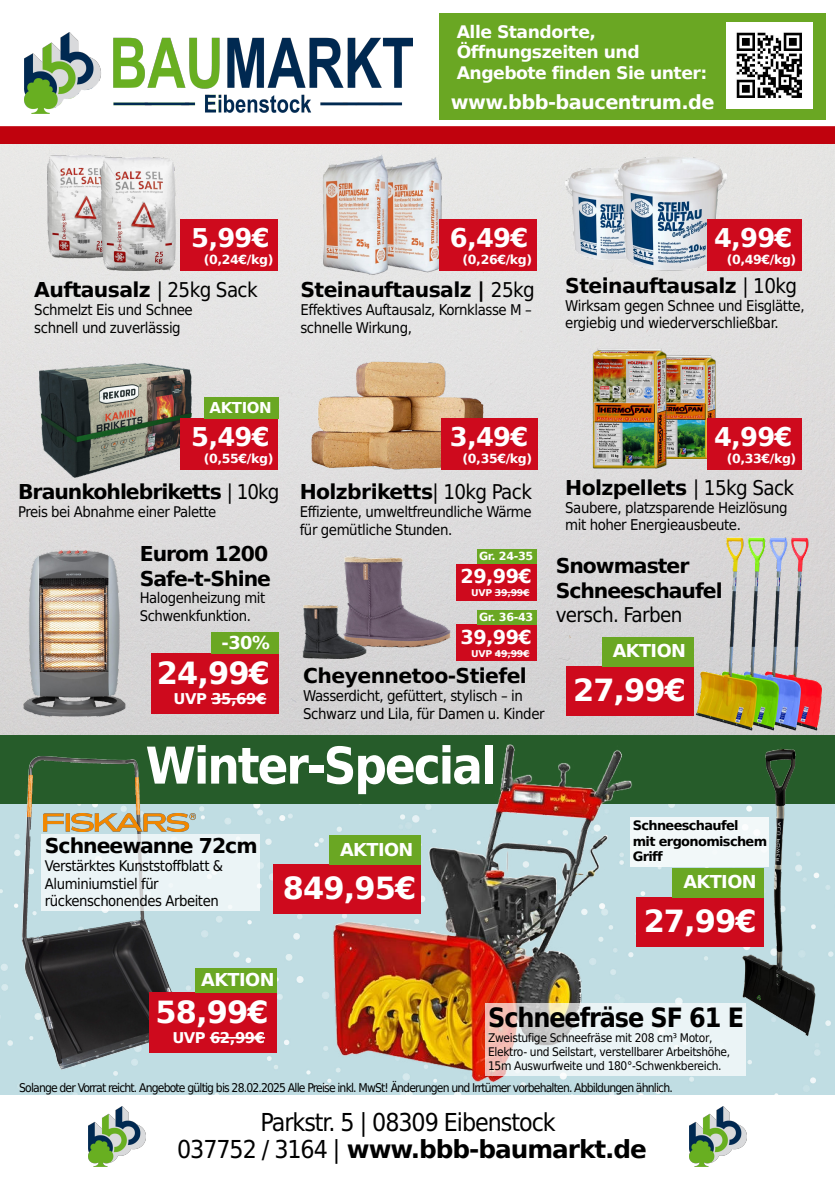
<style>
.page{position:relative;width:835px;height:1180px;background:#fff}
.page>*{position:absolute;margin:0;border:0;box-sizing:border-box;transform-origin:0 0}
.t1{font:700 50.71px "DejaVu LGC Sans Condensed";letter-spacing:-.04em;color:#fff}
.t2{font:700 30.48px "DejaVu LGC Sans";letter-spacing:-.03em;color:#fff}
.t3{font:700 26.67px "DejaVu LGC Sans Condensed";letter-spacing:-.04em;color:#000}
.t4{font:700 25.76px "DejaVu LGC Sans";letter-spacing:-.03em;color:#fff}
.t5{font:700 24.75px "DejaVu LGC Sans";letter-spacing:-.04em;color:#000}
.t6{font:24.75px "DejaVu LGC Sans Condensed";letter-spacing:-.04em;color:#000}
.t7{font:700 20.4px "DejaVu LGC Sans";letter-spacing:-.03em;color:#000}
.t8{font:700 20.4px/24.5px "DejaVu LGC Sans";letter-spacing:-.05em;color:#000}
.t9{font:20.4px "DejaVu LGC Sans Condensed";letter-spacing:-.03em;color:#000}
.t10{font:700 19.35px "DejaVu LGC Sans";letter-spacing:-.03em;color:#fff}
.t11{font:700 19.18px "DejaVu LGC Sans";letter-spacing:-.03em;color:#fff}
.t12{font:700 17.71px "DejaVu LGC Sans";letter-spacing:-.03em;color:#fff}
.t13{font:700 17.22px/20.6px "DejaVu LGC Sans";letter-spacing:-.03em;color:#fff}
.t14{font:700 14.98px "DejaVu LGC Sans";letter-spacing:-.03em;color:#fff}
.t15{font:14.84px/17.8px "DejaVu LGC Sans Condensed";letter-spacing:-.03em;color:#000}
.t16{font:700 14.8px "DejaVu LGC Sans";letter-spacing:-.03em;color:#fff}
.t17{font:14.7px/17.6px "DejaVu LGC Sans Condensed";letter-spacing:-.03em;color:#000}
.t18{font:700 12.95px/15.5px "DejaVu LGC Sans";letter-spacing:-.05em;color:#000}
.t19{font:700 12.53px "DejaVu LGC Sans";letter-spacing:-.03em;color:#fff}
.t20{font:12.07px "DejaVu LGC Sans Condensed";letter-spacing:-.07em;color:#000}
.t21{font:11.9px/14.3px "DejaVu LGC Sans Condensed";letter-spacing:-.03em;color:#000}
.t22{font:700 11.16px "DejaVu LGC Sans";letter-spacing:-.03em;color:#fff}
.t23{font:700 9.31px "DejaVu LGC Sans";letter-spacing:-.03em;color:#fff}
.s1{font-family:"DejaVu LGC Sans Condensed";font-weight:400}
</style>
<div class="page">
<img style="left:25px;top:33px;width:388px;height:81px">
<img style="left:0;top:144px;width:834px;height:591px">
<div style="left:0;top:804px;width:834px;height:291px;background:#c0dde3"></div>
<img style="left:89px;top:1106px;width:56px;height:60px">
<img style="left:689px;top:1106px;width:57px;height:60px">
<div style="left:0;top:735px;width:834px;height:69px;background:#265c2a"></div>
<div style="left:0;top:126px;width:834px;height:18px;background:#c0020d"></div>
<img style="left:423px;top:148px;width:52px;height:131px">
<img style="left:287px;top:146px;width:136px;height:136px">
<img style="left:47px;top:155px;width:68px;height:103px">
<img style="left:101px;top:157px;width:74px;height:113px">
<img style="left:565px;top:168px;width:48px;height:91px">
<img style="left:613px;top:157px;width:113px;height:113px">
<img style="left:311px;top:362px;width:172px;height:108px">
<img style="left:666px;top:355px;width:49px;height:104px">
<img style="left:592px;top:349px;width:74px;height:119px">
<img style="left:39px;top:363px;width:152px;height:114px">
<img style="left:343px;top:556px;width:107px;height:91px">
<img style="left:296px;top:605px;width:70px;height:53px">
<img style="left:0;top:528px;width:180px;height:207px">
<div style="left:151px;top:653px;width:127px;height:61px;background:#ce0a1d"></div>
<div style="left:211px;top:632px;width:67px;height:21px;background:#6aa723"></div>
<hr style="left:211px;top:698px;width:55px;height:1px;background:#fff">
<div style="left:565px;top:666px;width:128px;height:49px;background:#ce0a1d"></div>
<div style="left:601px;top:637px;width:92px;height:29px;background:#6aa723"></div>
<div style="left:630px;top:817px;width:138px;height:50px;background:#f2f8f9"></div>
<div style="left:636px;top:897px;width:127px;height:49px;background:#ce0a1d"></div>
<div style="left:672px;top:868px;width:91px;height:29px;background:#6aa723"></div>
<div style="left:456px;top:624px;width:81px;height:37px;background:#ce0a1d"></div>
<div style="left:477px;top:609px;width:60px;height:15px;background:#6aa723"></div>
<hr style="left:494px;top:652px;width:35px;height:1px;background:#fff">
<div style="left:456px;top:564px;width:81px;height:36px;background:#ce0a1d"></div>
<div style="left:477px;top:549px;width:60px;height:15px;background:#6aa723"></div>
<hr style="left:494px;top:592px;width:35px;height:1px;background:#fff">
<div style="left:180px;top:418px;width:98px;height:52px;background:#ce0a1d"></div>
<div style="left:204px;top:397px;width:74px;height:21px;background:#6aa723"></div>
<div style="left:180px;top:219px;width:98px;height:51px;background:#ce0a1d"></div>
<div style="left:439px;top:219px;width:98px;height:51px;background:#ce0a1d"></div>
<div style="left:706px;top:418px;width:95px;height:52px;background:#ce0a1d"></div>
<div style="left:706px;top:219px;width:95px;height:51px;background:#ce0a1d"></div>
<div style="left:441px;top:418px;width:96px;height:52px;background:#ce0a1d"></div>
<img style="left:22px;top:756px;width:158px;height:314px">
<div style="left:41px;top:834px;width:219px;height:76px;background:#ebf4f6"></div>
<img style="left:695px;top:537px;width:126px;height:193px">
<img style="left:333px;top:744px;width:299px;height:337px">
<svg style="left:485px;top:1003px;width:260px;height:73px;background:#e8e9e8"></svg>
<img style="left:702px;top:748px;width:113px;height:288px">
<div style="left:149px;top:992px;width:128px;height:61px;background:#ce0a1d"></div>
<div style="left:195px;top:968px;width:82px;height:24px;background:#6aa723"></div>
<hr style="left:210px;top:1037px;width:55px;height:1px;background:#fff">
<div style="left:273px;top:864px;width:147px;height:49px;background:#ce0a1d"></div>
<div style="left:329px;top:835px;width:91px;height:30px;background:#6aa723"></div>
<img style="left:43px;top:813px;width:152px;height:18px">
<div style="left:439px;top:13px;width:386px;height:107px;background:#6aa723"></div>
<img style="left:726px;top:23px;width:86px;height:86px">
<p class="t13" style="left:456px;top:21px;width:252px">Alle Standorte,<br>Öffnungszeiten und<br>Angebote finden Sie unter:</p>
<h3 class="t10" style="left:450px;top:86px;width:265px">www.bbb-baucentrum.de</h3>
<h3 class="t4" style="left:191px;top:217px;width:80px">5,99€</h3>
<p class="t19" style="left:204px;top:249px;width:71px">(0,24€/kg)</p>
<h3 class="t7" style="left:34px;top:273px;width:225px">Auftausalz <span class="s1">| 25kg Sack</span></h3>
<p class="t15" style="left:34px;top:300px;width:160px">Schmelzt Eis und Schnee schnell und zuverlässig</p>
<h3 class="t4" style="left:450px;top:217px;width:80px">6,49€</h3>
<p class="t19" style="left:462px;top:249px;width:71px">(0,26€/kg)</p>
<h3 class="t7" style="left:300px;top:273px;width:236px">Steinauftausalz | <span class="s1">25kg</span></h3>
<p class="t15" style="left:300px;top:300px;width:233px">Effektives Auftausalz, Kornklasse M – schnelle Wirkung,</p>
<h3 class="t4" style="left:714px;top:217px;width:80px">4,99€</h3>
<p class="t19" style="left:726px;top:249px;width:71px">(0,49€/kg)</p>
<h3 class="t7" style="left:565px;top:269px;width:233px">Steinauftausalz <span class="s1">| 10kg</span></h3>
<p class="t15" style="left:565px;top:296px;width:241px">Wirksam gegen Schnee und Eisglätte, ergiebig und wiederverschließbar.</p>
<p class="t14" style="left:209px;top:399px;width:64px">AKTION</p>
<h3 class="t4" style="left:191px;top:416px;width:80px">5,49€</h3>
<p class="t19" style="left:204px;top:448px;width:71px">(0,55€/kg)</p>
<h3 class="t8" style="left:18px;top:479px;width:263px">Braunkohlebriketts <span class="s1">| 10kg</span></h3>
<p class="t17" style="left:18px;top:502px;width:200px">Preis bei Abnahme einer Palette</p>
<h3 class="t8" style="left:140px;top:541px;width:133px">Eurom 1200<br>Safe-t-Shine</h3>
<p class="t17" style="left:140px;top:589px;width:127px">Halogenheizung mit<br>Schwenkfunktion.</p>
<p class="t12" style="left:221px;top:628px;width:50px">-30%</p>
<h2 class="t2" style="left:157px;top:648px;width:115px">24,99€</h2>
<p class="t16" style="left:173px;top:687px;width:94px">UVP 35,69€</p>
<h3 class="t4" style="left:450px;top:416px;width:80px">3,49€</h3>
<p class="t19" style="left:462px;top:448px;width:71px">(0,35€/kg)</p>
<h3 class="t7" style="left:299px;top:475px;width:234px">Holzbriketts<span class="s1">| 10kg Pack</span></h3>
<p class="t15" style="left:299px;top:502px;width:233px">Effiziente, umweltfreundliche Wärme für gemütliche Stunden.</p>
<p class="t22" style="left:479px;top:547px;width:56px">Gr. 24-35</p>
<p class="t11" style="left:460px;top:560px;width:73px">29,99€</p>
<p class="t23" style="left:471px;top:585px;width:60px">UVP 39,99€</p>
<p class="t22" style="left:479px;top:607px;width:56px">Gr. 36-43</p>
<p class="t11" style="left:460px;top:621px;width:73px">39,99€</p>
<p class="t23" style="left:471px;top:645px;width:60px">UVP 49,99€</p>
<h3 class="t7" style="left:303px;top:659px;width:225px">Cheyennetoo-Stiefel</h3>
<p class="t15" style="left:303px;top:686px;width:243px">Wasserdicht, gefüttert, stylisch – in<br>Schwarz und Lila, für Damen u. Kinder</p>
<h3 class="t4" style="left:714px;top:416px;width:80px">4,99€</h3>
<p class="t19" style="left:726px;top:448px;width:71px">(0,33€/kg)</p>
<h3 class="t7" style="left:565px;top:471px;width:230px">Holzpellets <span class="s1">| 15kg Sack</span></h3>
<p class="t15" style="left:565px;top:498px;width:224px">Saubere, platzsparende Heizlösung mit hoher Energieausbeute.</p>
<h3 class="t8" style="left:555px;top:553px;width:168px">Snowmaster<br>Schneeschaufel</h3>
<h3 class="t9" style="left:555px;top:597px;width:128px">versch. Farben</h3>
<p class="t12" style="left:612px;top:640px;width:75px">AKTION</p>
<h2 class="t2" style="left:573px;top:665px;width:115px">27,99€</h2>
<h1 class="t1" style="left:145px;top:745px;width:352px">Winter-Special</h1>
<h3 class="t8" style="left:45px;top:833px;width:214px">Schneewanne 72cm</h3>
<p class="t17" style="left:45px;top:856px;width:180px">Verstärktes Kunststoffblatt &amp;<br>Aluminiumstiel für rückenschonendes Arbeiten</p>
<p class="t12" style="left:340px;top:839px;width:75px">AKTION</p>
<h2 class="t2" style="left:283px;top:863px;width:135px">849,95€</h2>
<p class="t12" style="left:201px;top:969px;width:75px">AKTION</p>
<p class="t18" style="left:632px;top:817px;width:136px">Schneeschaufel<br>mit ergonomischem<br>Griff</p>
<p class="t12" style="left:683px;top:872px;width:75px">AKTION</p>
<h2 class="t2" style="left:643px;top:896px;width:115px">27,99€</h2>
<h2 class="t2" style="left:155px;top:987px;width:115px">58,99€</h2>
<p class="t16" style="left:172px;top:1026px;width:94px">UVP 62,99€</p>
<h3 class="t3" style="left:488px;top:996px;width:257px">Schneefräse SF 61 E</h3>
<p class="t21" style="left:488px;top:1030px;width:243px">Zweistufige Schneefräse mit 208 cm³ Motor,<br>Elektro- und Seilstart, verstellbarer Arbeitshöhe,<br>15m Auswurfweite und 180°-Schwenkbereich.</p>
<p class="t20" style="left:19px;top:1076px;width:655px">Solange der Vorrat reicht. Angebote gültig bis 28.02.2025 Alle Preise inkl. MwSt! Änderungen und Irrtümer vorbehalten. Abbildungen ähnlich.</p>
<h3 class="t6" style="left:260px;top:1100px;width:297px">Parkstr. 5 | 08309 Eibenstock</h3>
<h3 class="t5" style="left:177px;top:1129px;width:471px"><span class="s1">037752 / 3164 |</span> www.bbb-baumarkt.de</h3>
</div>
